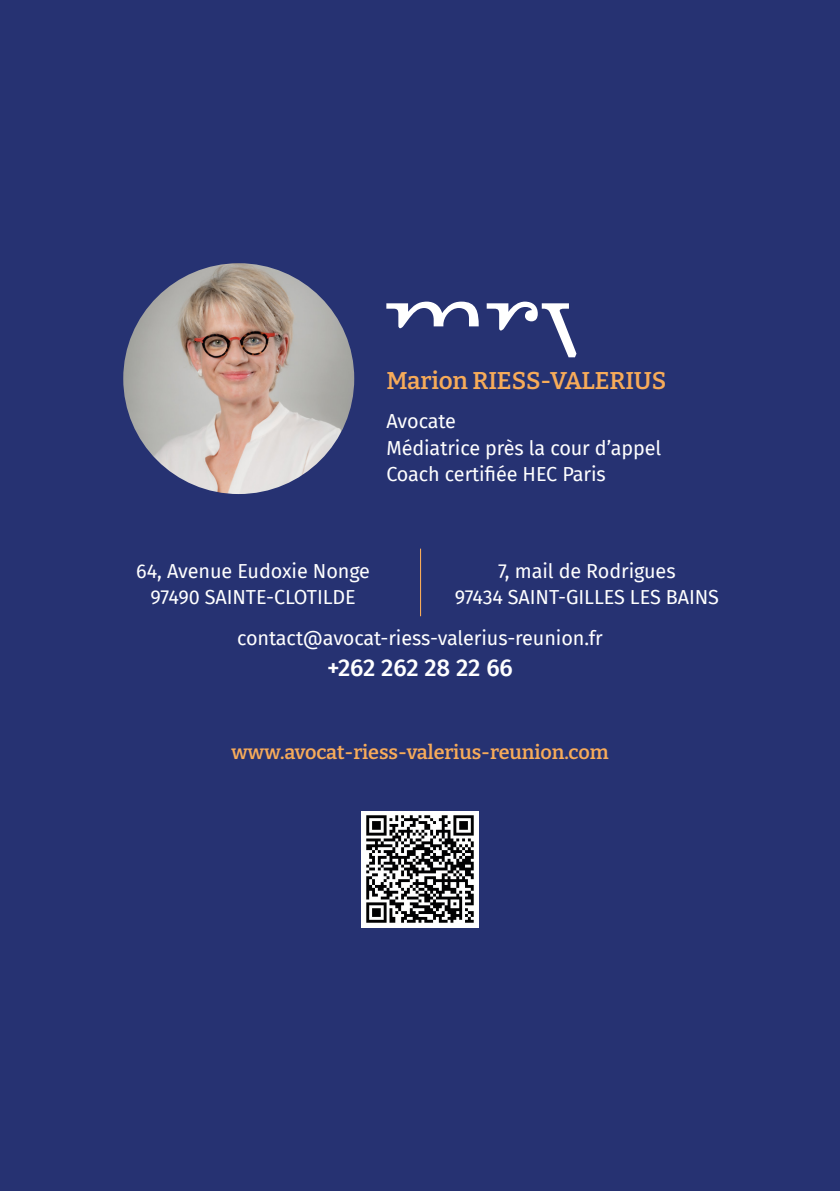
<style>
.page{position:relative;width:840px;height:1191px;background:#fff}
.page>*{position:absolute;margin:0;border:0;box-sizing:border-box;transform-origin:0 0}
.t1{font:600 24.2px "Bitter";letter-spacing:-.005em;color:#f7ab59}
.t2{font:500 24.2px "Fira Sans";letter-spacing:-.005em;color:#fff}
.t3{font:19.8px/26.4px "Fira Sans";letter-spacing:-.005em;color:#fff;text-align:center}
.t4{font:600 19.8px "Bitter";letter-spacing:-.005em;color:#f7ab59}
</style>
<div class="page">
<div style="left:0;top:0;width:839px;height:1191px;background:#263272"></div>
<img style="left:361px;top:811px;width:117px;height:116px">
<img style="left:123px;top:263px;width:231px;height:231px;border-radius:115px">
<hr style="left:420px;top:548px;width:1px;height:68px;background:#f7ab59">
<svg style="left:386px;top:302px;width:92px;height:26px"></svg>
<svg style="left:486px;top:302px;width:90px;height:55px"></svg>
<p class="t1" style="left:386px;top:365px;width:281px">Marion RIESS-VALERIUS</p>
<p class="t3" style="left:386px;top:407px;width:276px;text-align:left">Avocate<br>Médiatrice près la cour d’appel<br>Coach certifiée HEC Paris</p>
<p class="t3" style="left:136px;top:557px;width:235px">64, Avenue Eudoxie Nonge<br>97490 SAINTE-CLOTILDE</p>
<p class="t3" style="left:454px;top:557px;width:266px">7, mail de Rodrigues<br>97434 SAINT-GILLES LES BAINS</p>
<p class="t3" style="left:237px;top:624px;width:367px">contact@avocat-riess-valerius-reunion.fr</p>
<p class="t2" style="left:327px;top:647px;width:187px">+262 262 28 22 66</p>
<p class="t4" style="left:231px;top:739px;width:378px">www.avocat-riess-valerius-reunion.com</p>
</div>
